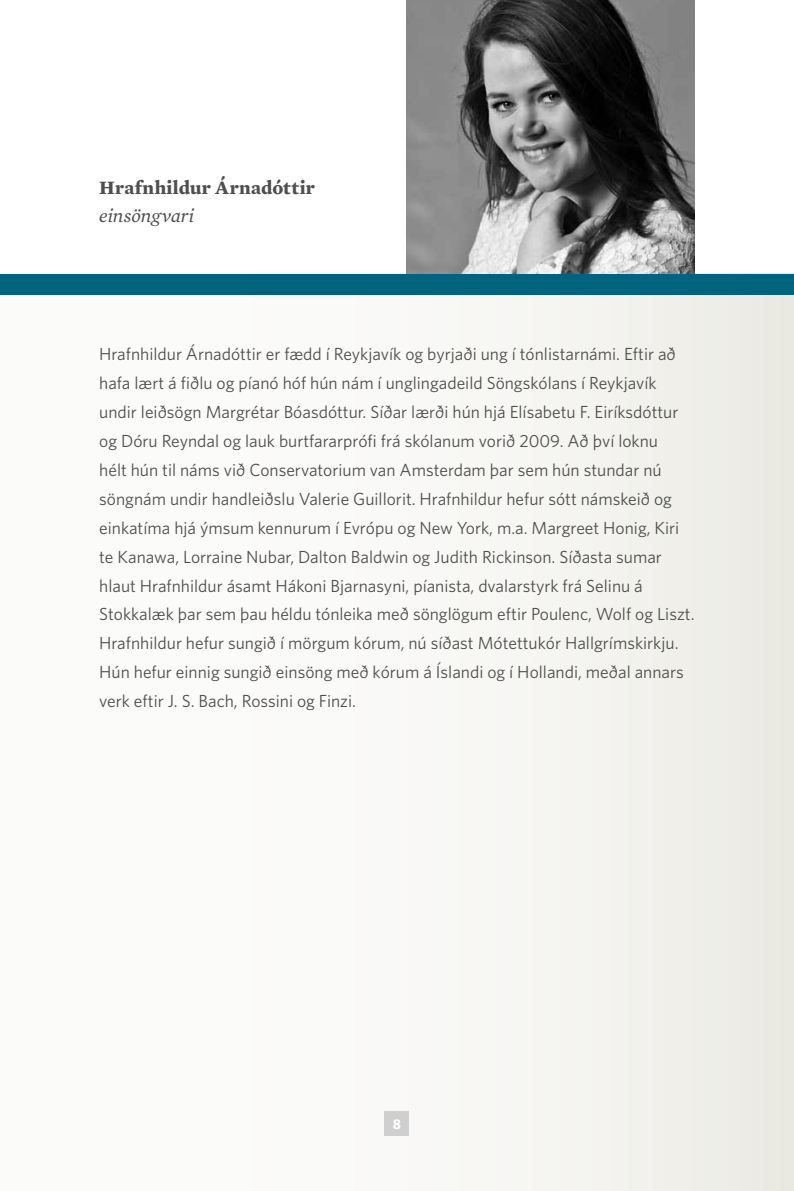
<style>
.page{position:relative;width:794px;height:1191px;background:#fff}
.page>*{position:absolute;margin:0;border:0;box-sizing:border-box;transform-origin:0 0}
.t1{font:700 19.25px "Mercury Text G2";letter-spacing:.015em;color:#4e4e4d}
.t2{font:italic 19.25px "Mercury Text G2";color:#4e4e4d}
.t3{font:17.5px/28.9px "Whitney";color:#4e4e4d}
.t4{font:700 14px "Whitney";color:#fff}
</style>
<div class="page">
<div style="left:0;top:274px;width:794px;height:917px;background:linear-gradient(to right,#fff,#efeee9)"></div>
<div style="left:384px;top:1111px;width:25px;height:25px;background:#cfcfcf"></div>
<div style="left:0;top:274px;width:794px;height:21px;background:#00647f"></div>
<img style="left:407px;top:0;width:287px;height:274px">
<p class="t1" style="left:99px;top:176px;width:217px">Hrafnhildur Árnadóttir</p>
<p class="t2" style="left:99px;top:205px;width:97px">einsöngvari</p>
<p class="t3" style="left:99px;top:339px;width:597px">Hrafnhildur Árnadóttir er fædd í Reykjavík og byrjaði ung í tónlistarnámi. Eftir að hafa lært á fiðlu og píanó hóf hún nám í unglingadeild Söngskólans í Reykjavík undir leiðsögn Margrétar Bóasdóttur. Síðar lærði hún hjá Elísabetu F. Eiríksdóttur og Dóru Reyndal og lauk burtfararprófi frá skólanum vorið 2009. Að því loknu<br>hélt hún til náms við Conservatorium van Amsterdam þar sem hún stundar nú söngnám undir handleiðslu Valerie Guillorit. Hrafnhildur hefur sótt námskeið og einkatíma hjá ýmsum kennurum í Evrópu og New York, m.a. Margreet Honig, Kiri te Kanawa, Lorraine N ubar, Dalton Baldwin og Judith Rickinson. Síðasta sumar hlaut Hrafnhildur ásamt Hákoni Bjarnasyni, píanista, dvalarstyrk frá Selinu á Stokkalæk þar sem þau héldu tónleika með sönglögum eftir Poulenc, Wolf og Liszt.<br>Hrafnhildur hefur sungið í mörgum kórum, nú síðast Mótettukór Hallgrímskirkju.<br>Hún hefur einnig sungið einsöng með kórum á Íslandi og í Hollandi, meðal annars verk eftir J. S. Bach, Rossini og Finzi.</p>
<p class="t4" style="left:393px;top:1115px;width:10px">8</p>
</div>
